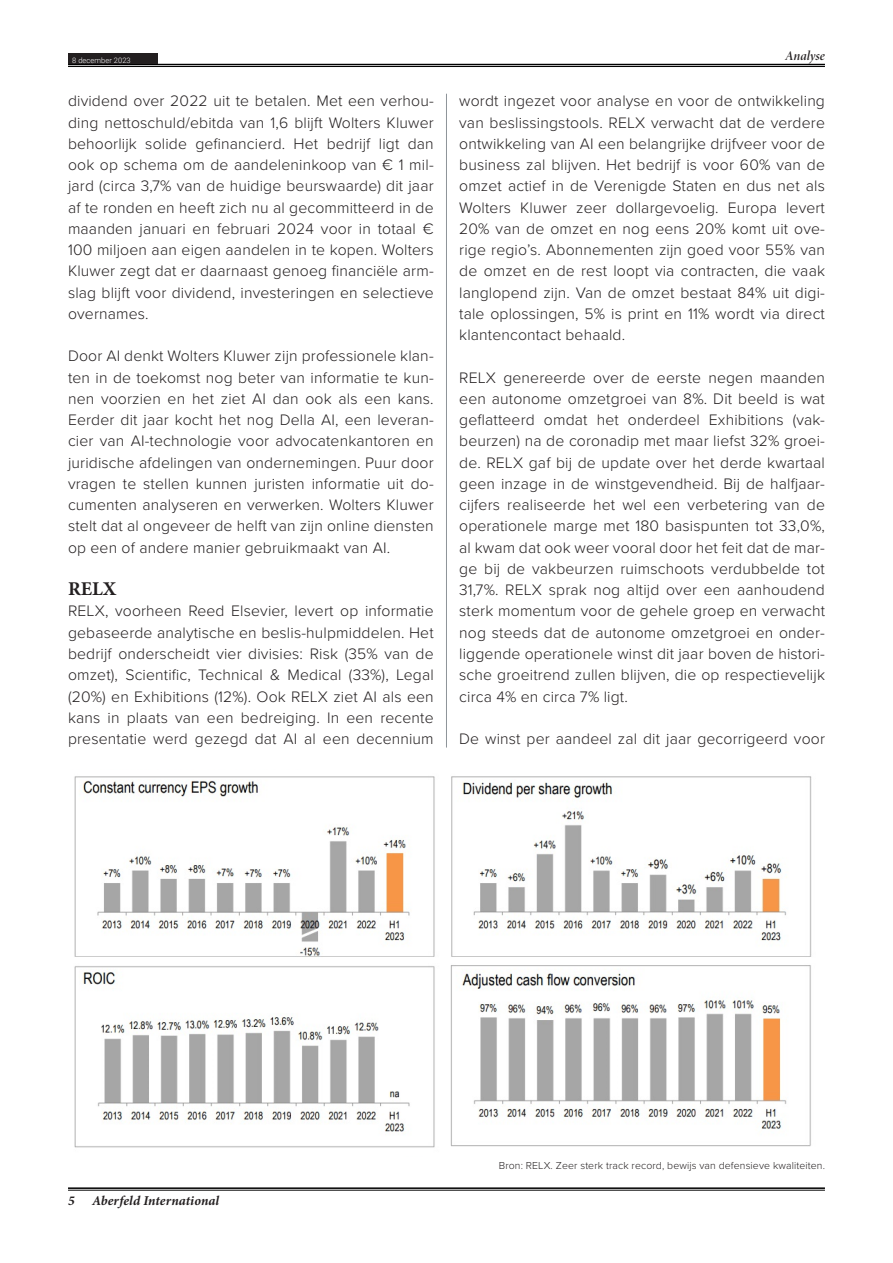
<style>
.page{position:relative;width:893px;height:1263px;background:#fff}
.page>*{position:absolute;margin:0;border:0;box-sizing:border-box;transform-origin:0 0}
.t1{font:700 19.5px "Minion Pro";color:#231f20}
.t2{font:300 15.75px/21.3px "Proxima Nova";letter-spacing:.01em;color:#231f20;text-align:justify}
.t3{font:italic 700 13.5px "Minion Pro";letter-spacing:.005em;color:#231f20}
.t4{font:13.5px "Minion Pro Semibold It Disp";color:#231f20}
.t5{font:300 10.5px "Proxima Nova";letter-spacing:.01em;color:#231f20}
.t6{font:300 7.5px "Roboto";letter-spacing:.01em;color:#fff}
</style>
<div class="page">
<hr style="left:68px;top:64px;width:757px;height:1px;background:#000">
<hr style="left:68px;top:66px;width:757px;height:1px;background:#000">
<hr style="left:68px;top:1187px;width:757px;height:2px;background:#000">
<hr style="left:68px;top:1190px;width:757px;height:1px;background:#000">
<div style="left:68px;top:54px;width:90px;height:10px;background:#231f20"></div>
<hr style="left:446px;top:94px;width:1px;height:653px;background:#8f959a">
<img style="left:74px;top:776px;width:738px;height:372px">
<p class="t6" style="left:72px;top:55px;width:60px">8 december 2023</p>
<p class="t2" style="left:68px;top:90px;width:367px">dividend over 2022 uit te betalen. Met een verhou&shy;ding nettoschuld/ebitda van 1,6 blijft Wolters Kluwer behoorlijk solide gefinancierd. Het bedrijf ligt dan ook op schema om de aandeleninkoop van € 1 mil&shy;jard (circa 3,7% van de huidige beurswaarde) dit jaar af te ronden en heeft zich nu al gecommitteerd in de maanden januari en februari 2024 voor in totaal € 100 miljoen aan eigen aandelen in te kopen. Wolters Kluwer zegt dat er daarnaast genoeg financiële arm&shy;slag blijft voor dividend, investeringen en selectieve overnames.</p>
<p class="t2" style="left:68px;top:345px;width:367px">Door AI denkt Wolters Kluwer zijn professionele klan&shy;ten in de toekomst nog beter van informatie te kun&shy;nen voorzien en het ziet AI dan ook als een kans.<br>Eerder dit jaar kocht het nog Della AI, een leveran&shy;cier van AI-technologie voor advocatenkantoren en juridische afdelingen van ondernemingen. Puur door vragen te stellen kunnen juristen informatie uit do&shy;cumenten analyseren en verwerken. Wolters Kluwer stelt dat al ongeveer de helft van zijn online diensten op een of andere manier gebruikmaakt van AI.</p>
<p class="t1" style="left:68px;top:575px;width:50px">RELX</p>
<p class="t2" style="left:68px;top:600px;width:367px">RELX, voorheen Reed Elsevier, levert op informatie gebaseerde analytische en beslis-hulpmiddelen. Het bedrijf onderscheidt vier divisies: Risk (35% van de omzet), Scientific, Technical &amp; Medical (33%), Legal (20%) en Exhibitions (12%). Ook RELX ziet AI als een kans in plaats van een bedreiging. In een recente presentatie werd gezegd dat AI al een decennium</p>
<p class="t4" style="left:785px;top:46px;width:41px">Analyse</p>
<p class="t2" style="left:459px;top:90px;width:367px">wordt ingezet voor analyse en voor de ontwikkeling van beslissingstools. RELX verwacht dat de verdere ontwikkeling van AI een belangrijke drijfveer voor de business zal blijven. Het bedrijf is voor 60% van de omzet actief in de Verenigde Staten en dus net als Wolters Kluwer zeer dollargevoelig. Europa levert 20% van de omzet en nog eens 20% komt uit ove&shy;rige regio’s. Abonnementen zijn goed voor 55% van de omzet en de rest loopt via contracten, die vaak langlopend zijn. Van de omzet bestaat 84% uit digi&shy;tale oplossingen, 5% is print en 11% wordt via direct klantencontact behaald.</p>
<p class="t2" style="left:459px;top:366px;width:367px">RELX genereerde over de eerste negen maanden een autonome omzetgroei van 8%. Dit beeld is wat geflatteerd omdat het onderdeel Exhibitions (vak&shy;beurzen) na de coronadip met maar liefst 32% groei&shy;de. RELX gaf bij de update over het derde kwartaal geen inzage in de winstgevendheid. Bij de halfjaar&shy;cijfers realiseerde het wel een verbetering van de operationele marge met 180 basispunten tot 33,0%, al kwam dat ook weer vooral door het feit dat de mar&shy;ge bij de vakbeurzen ruimschoots verdubbelde tot 31,7%. RELX sprak nog altijd over een aanhoudend sterk momentum voor de gehele groep en verwacht nog steeds dat de autonome omzetgroei en onder&shy;liggende operationele winst dit jaar boven de histori&shy;sche groeitrend zullen blijven, die op respectievelijk circa 4% en circa 7% ligt.</p>
<p class="t2" style="left:459px;top:727px;width:367px">De winst per aandeel zal dit jaar gecorrigeerd voor</p>
<p class="t3" style="left:68px;top:1191px;width:8px">5</p>
<p class="t3" style="left:92px;top:1191px;width:129px">Aberfeld International</p>
<p class="t5" style="left:499px;top:1158px;width:328px">Bron: RELX. Zeer sterk track record, bewijs van defensieve kwaliteiten.</p>
</div>
